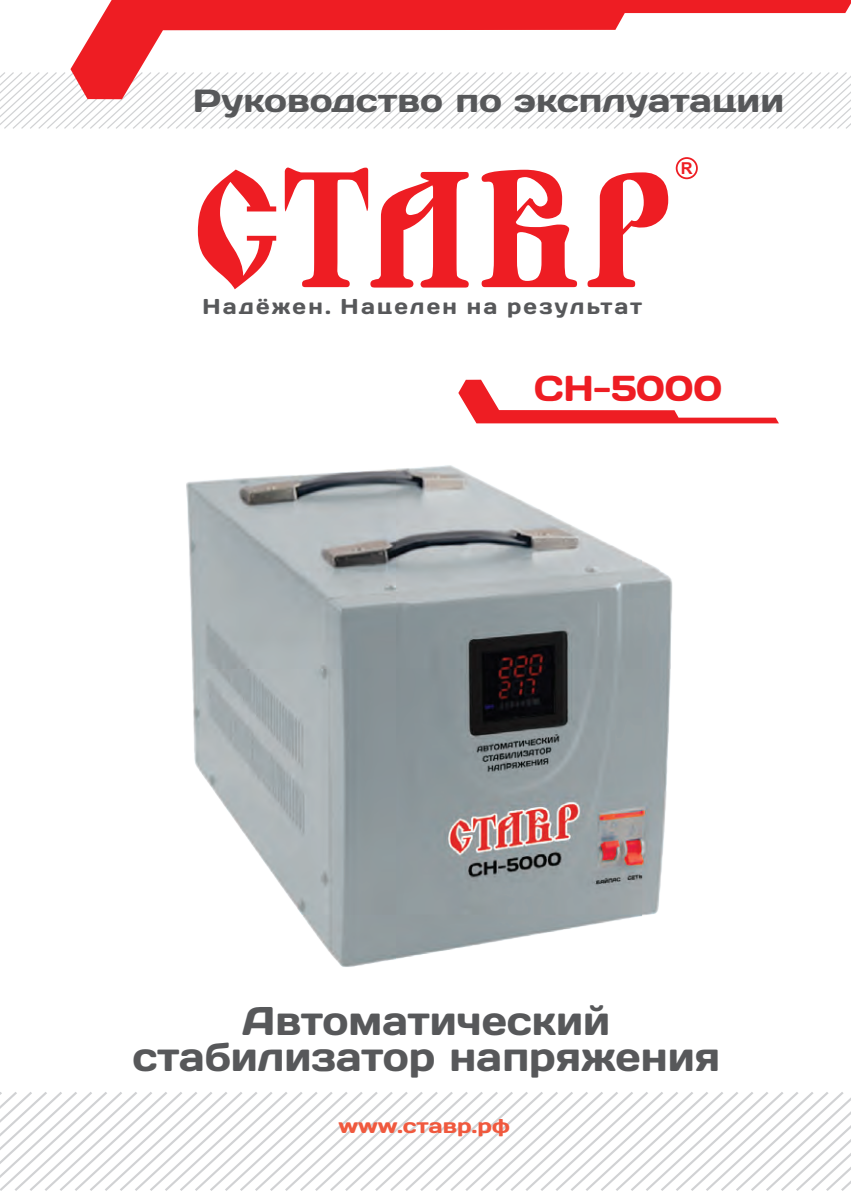
<style>
.page{position:relative;width:851px;height:1191px;background:#fff}
.page>*{position:absolute;margin:0;border:0;box-sizing:border-box;transform-origin:0 0}
.t1{font:40px "Days";color:#57585a}
.t2{font:36px "Days";color:#ee1d23}
.t3{font:32px "Days";color:#57585a;scale:1.1 1}
.t4{font:21.4px "Days";letter-spacing:.105em;color:#57585a}
.t5{font:20px "Days";color:#f0593e;scale:1.1 1}
.t6{font:700 16.4px "Arial";color:#ee1d23}
</style>
<div class="page">
<img style="left:186px;top:423px;width:533px;height:544px">
<svg style="left:0;top:72px;width:850px;height:57px"></svg>
<svg style="left:0;top:1092px;width:850px;height:99px"></svg>
<svg style="left:70px;top:0;width:780px;height:99px"></svg>
<svg style="left:458px;top:379px;width:320px;height:44px"></svg>
<svg style="left:198px;top:167px;width:470px;height:122px"></svg>
<svg style="left:363px;top:167px;width:113px;height:122px"></svg>
<div style="left:675px;top:157px;width:22px;height:22px;border:2px solid #ee1d23;border-radius:50%"></div>
<p class="t3" style="left:193px;top:80px;width:539px">Руководство по эксплуатации</p>
<p class="t6" style="left:680px;top:157px;width:13px">R</p>
<p class="t4" style="left:202px;top:293px;width:441px">Надёжен. Нацелен на результат</p>
<p class="t2" style="left:534px;top:365px;width:189px">CН-5000</p>
<p class="t1" style="left:242px;top:995px;width:369px">Автоматический</p>
<p class="t1" style="left:132px;top:1031px;width:589px">стабилизатор напряжения</p>
<p class="t5" style="left:338px;top:1113px;width:157px">www.ставр.рф</p>
</div>
